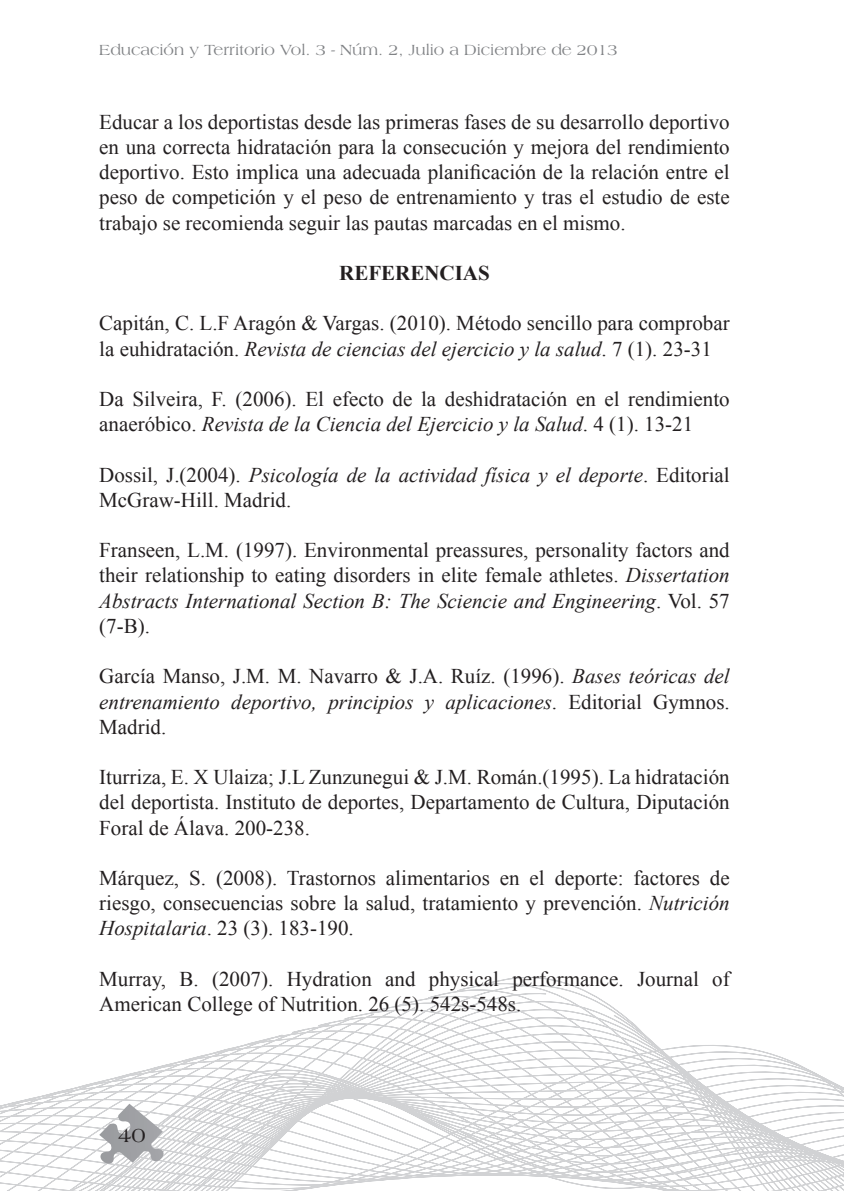
<style>
.page{position:relative;width:844px;height:1191px;background:#fff}
.page>*{position:absolute;margin:0;border:0;box-sizing:border-box;transform-origin:0 0}
.t1{font:21px/25.2px "Times New Roman";color:#231f20;text-align:justify}
.t2{font:700 21px "Times New Roman";color:#231f20}
.t3{font:21px "Americana";color:#231f20}
.t4{font:15.75px "Americana";color:#808285}
.s1{font-style:italic}
</style>
<div class="page">
<svg style="left:0;top:977px;width:843px;height:214px"></svg>
<svg style="left:99px;top:1103px;width:65px;height:61px"></svg>
<p class="t4" style="left:99px;top:41px;width:520px">Educación y Territorio Vol. 3 - Núm. 2, Julio a Diciembre de 2013</p>
<p class="t1" style="left:99px;top:109px;width:632px">Educar a los deportistas desde las primeras fases de su desarrollo deportivo en una correcta hidratación para la consecución y mejora del rendimiento deportivo. Esto implica una adecuada planificación de la relación entre el peso de competición y el peso de entrenamiento y tras el estudio de este trabajo se recomienda seguir las pautas marcadas en el mismo.</p>
<p class="t2" style="left:339px;top:258px;width:152px">REFERENCIAS</p>
<p class="t1" style="left:99px;top:310px;width:632px">Capitán, C. L.F Aragón &amp; Vargas. (2010). Método sencillo para comprobar la euhidratación. <span class="s1">Revista de ciencias del ejercicio y la salud</span>. 7 (1). 23-31</p>
<p class="t1" style="left:99px;top:386px;width:632px">Da Silveira, F. (2006). El efecto de la deshidratación en el rendimiento anaeróbico. <span class="s1">Revista de la Ciencia del Ejercicio y la Salud</span>. 4 (1). 13-21</p>
<p class="t1" style="left:99px;top:461px;width:631px">Dossil, J.(2004). <span class="s1">Psicología de la actividad física y el deporte</span>. Editorial<br>McGraw-Hill. Madrid.</p>
<p class="t1" style="left:99px;top:537px;width:632px">Franseen, L.M. (1997). Environmental preassures, personality factors and their relationship to eating disorders in elite female athletes. <span class="s1">Dissertation Abstracts International Section B: The Sciencie and Engineering</span>. Vol. 57 (7-B).</p>
<p class="t1" style="left:99px;top:663px;width:632px">García Manso, J.M. M. Navarro &amp; J.A. Ruíz. (1996). <span class="s1">Bases teóricas del entrenamiento deportivo, principios y aplicaciones</span>. Editorial Gymnos.<br>Madrid.</p>
<p class="t1" style="left:99px;top:764px;width:632px">Iturriza, E. X Ulaiza; J.L Zunzunegui &amp; J.M. Román.(1995). La hidratación del deportista. Instituto de deportes, Departamento de Cultura, Diputación Foral de Álava. 200-238.</p>
<p class="t1" style="left:99px;top:865px;width:632px">Márquez, S. (2008). Trastornos alimentarios en el deporte: factores de riesgo, consecuencias sobre la salud, tratamiento y prevención. <span class="s1">Nutrición Hospitalaria</span>. 23 (3). 183-190.</p>
<p class="t1" style="left:99px;top:965px;width:632px">Murray, B. (2007). Hydration and physical performance. Journal of<br>American College of Nutrition. 26 (5). 542s-548s.</p>
<p class="t3" style="left:118px;top:1123px;width:29px">40</p>
</div>
